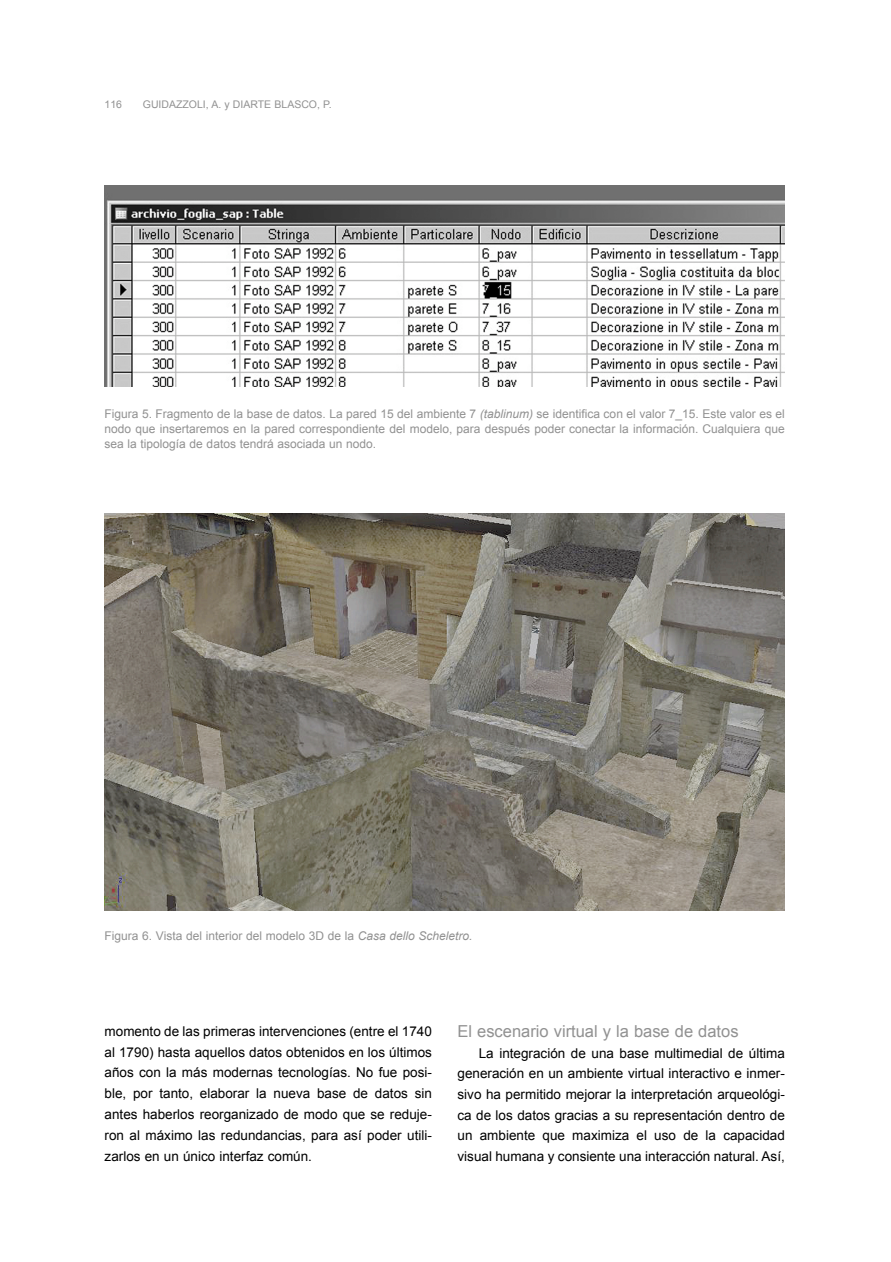
<style>
.page{position:relative;width:891px;height:1262px;background:#fff}
.page>*{position:absolute;margin:0;border:0;box-sizing:border-box;transform-origin:0 0}
.t1{font:16.5px "Arial";color:#919191}
.t2{font:13.5px/20.9px "Arial";color:#000;text-align:justify}
.t3{font:12px/15px "Arial";color:#919191;text-align:justify}
.t4{font:10.5px "Arial";color:#919191}
.s1{font-style:italic}
</style>
<div class="page">
<img style="left:105px;top:185px;width:680px;height:202px">
<img style="left:105px;top:514px;width:680px;height:396px">
<p class="t4" style="left:105px;top:98px;width:19px">116</p>
<p class="t4" style="left:143px;top:98px;width:190px">GUIDAZZOLI, A. y DIARTE BLASCO, P.</p>
<p class="t3" style="left:105px;top:406px;width:682px">Figura 5. Fragmento de la base de datos. La pared 15 del ambiente 7 <span class="s1">(tablinum)</span> se identifica con el valor 7_15. Este valor es el nodo que insertaremos en la pared correspondiente del modelo, para después poder conectar la información. Cualquiera que sea la tipología de datos tendrá asociada un nodo.</p>
<p class="t3" style="left:105px;top:928px;width:369px">Figura 6. Vista del interior del modelo 3D de la <span class="s1">Casa dello Scheletro.</span></p>
<p class="t2" style="left:105px;top:1020px;width:329px">momento de las primeras intervenciones (entre el 1740 al 1790) hasta aquellos datos obtenidos en los últimos años con la más modernas tecnologías. No fue posi&shy;ble, por tanto, elaborar la nueva base de datos sin antes haberlos reorganizado de modo que se reduje&shy;ron al máximo las redundancias, para así poder utili&shy;zarlos en un único interfaz común.</p>
<p class="t1" style="left:458px;top:1022px;width:283px">El escenario virtual y la base de datos</p>
<p class="t2" style="left:458px;top:1042px;width:329px;text-indent:21px">La integración de una base multimedial de última generación en un ambiente virtual interactivo e inmer&shy;sivo ha permitido mejorar la interpretación arqueológi&shy;ca de los datos gracias a su representación dentro de un ambiente que maximiza el uso de la capacidad visual humana y consiente una interacción natural. Así,</p>
</div>
